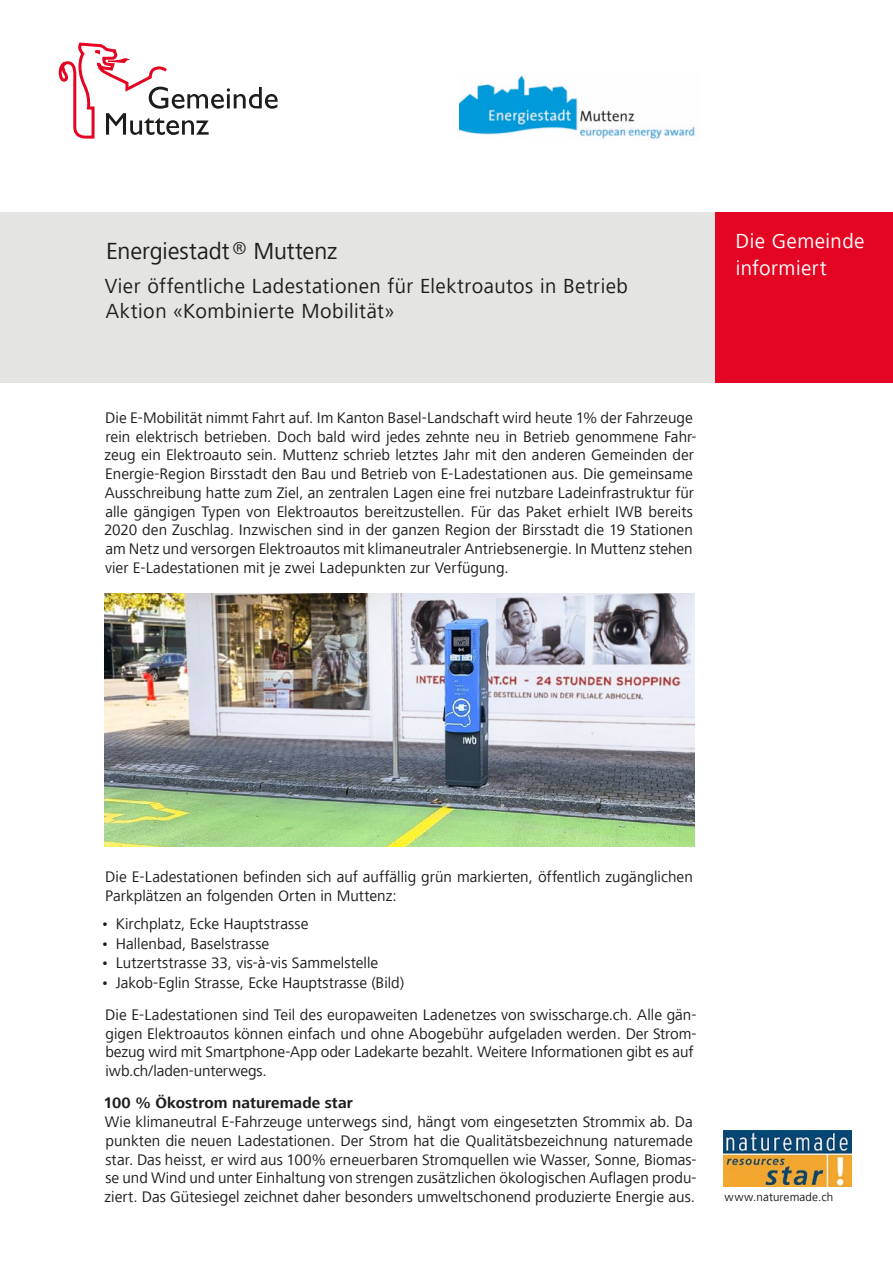
<style>
.page{position:relative;width:893px;height:1263px;background:#fff}
.page>*{position:absolute;margin:0;border:0;box-sizing:border-box;transform-origin:0 0}
.t1{font:24px "Frutiger Next LT";letter-spacing:-.005em;color:#1d1d1b}
.t2{font:21px/25.5px "Frutiger Next LT";letter-spacing:.02em;color:#1d1d1b}
.t3{font:21px/27px "Frutiger Next LT";letter-spacing:.02em;color:#fff}
.t4{font:15.75px/18.8px "Frutiger Next LT";color:#1d1d1b}
.t5{font:700 15.75px "Frutiger Next LT";letter-spacing:.005em;color:#1d1d1b}
.t6{font:12px "Frutiger Next LT";letter-spacing:.01em;color:#1d1d1b}
</style>
<div class="page">
<div style="left:714px;top:213px;width:179px;height:170px;background:#e40522"></div>
<div style="left:0;top:213px;width:714px;height:170px;background:#e4e4e3"></div>
<svg style="left:59px;top:43px;width:219px;height:96px"></svg>
<img style="left:459px;top:75px;width:236px;height:65px">
<img style="left:105px;top:594px;width:589px;height:252px">
<img style="left:724px;top:1131px;width:127px;height:55px">
<h1 class="t1" style="left:106px;top:238px;width:232px">Energiestadt <sup>®</sup> Muttenz</h1>
<h2 class="t2" style="left:105px;top:273px;width:525px">Vier öffentliche Ladestationen für Elektroautos in Betrieb<br>Aktion «Kombinierte Mobilität»</h2>
<p class="t4" style="left:104px;top:408px;width:594px">Die E-Mobilität nimmt Fahrt auf. Im Kanton Basel-Landschaft wird heute 1% der Fahrzeuge rein elektrisch betrieben. Doch bald wird jedes zehnte neu in Betrieb genommene Fahr&shy;zeug ein Elektroauto sein. Muttenz schrieb letztes Jahr mit den anderen Gemeinden der Energie-Region Birsstadt den Bau und Betrieb von E-Ladestationen aus. Die gemeinsame Ausschreibung hatte zum Ziel, an zentralen Lagen eine frei nutzbare Ladeinfrastruktur für alle gängigen Typen von Elektroautos bereitzustellen. Für das Paket erhielt IWB bereits 2020 den Zuschlag. Inzwischen sind in der ganzen Region der Birsstadt die 19 Stationen am Netz und versorgen Elektroautos mit klimaneutraler Antriebsenergie. In Muttenz stehen vier E-Ladestationen mit je zwei Ladepunkten zur Verfügung.</p>
<h2 class="t3" style="left:736px;top:228px;width:131px">Die Gemeinde informiert</h2>
<p class="t4" style="left:105px;top:867px;width:589px">Die E-Ladestationen befinden sich auf auffällig grün markierten, öffentlich zugänglichen<br>Parkplätzen an folgenden Orten in Muttenz:</p>
<p class="t4" style="left:101px;top:914px;width:209px">• Kirchplatz, Ecke Hauptstrasse</p>
<p class="t4" style="left:101px;top:934px;width:170px">• Hallenbad, Baselstrasse</p>
<p class="t4" style="left:101px;top:953px;width:279px">• Lutzertstrasse 33, vis-à-vis Sammelstelle</p>
<p class="t4" style="left:101px;top:966px;width:597px;line-height:32.2px">• Jakob-Eglin Strasse, Ecke Hauptstrasse (Bild)<br>Die E-Ladestationen sind Teil des europaweiten Ladenetzes von swisscharge.ch. Alle gän-</p>
<p class="t4" style="left:105px;top:1024px;width:593px">gigen Elektroautos können einfach und ohne Abogebühr aufgeladen werden. Der Strom&shy;bezug wird mit Smartphone-App oder Ladekarte bezahlt. Weitere Informationen gibt es auf iwb.ch/laden-unterwegs.</p>
<p class="t5" style="left:103px;top:1094px;width:251px">100 % Ökostrom naturemade star</p>
<p class="t4" style="left:105px;top:1112px;width:594px">Wie klimaneutral E-Fahrzeuge unterwegs sind, hängt vom eingesetzten Strommix ab. Da punkten die neuen Ladestationen. Der Strom hat die Qualitätsbezeichnung naturemade star. Das heisst, er wird aus 100% erneuerbaren Stromquellen wie Wasser, Sonne, Biomas&shy;se und Wind und unter Einhaltung von strengen zusätzlichen ökologischen Auflagen produ&shy;ziert. Das Gütesiegel zeichnet daher besonders umweltschonend produzierte Energie aus.</p>
<p class="t6" style="left:725px;top:1190px;width:110px">www.naturemade.ch</p>
</div>
